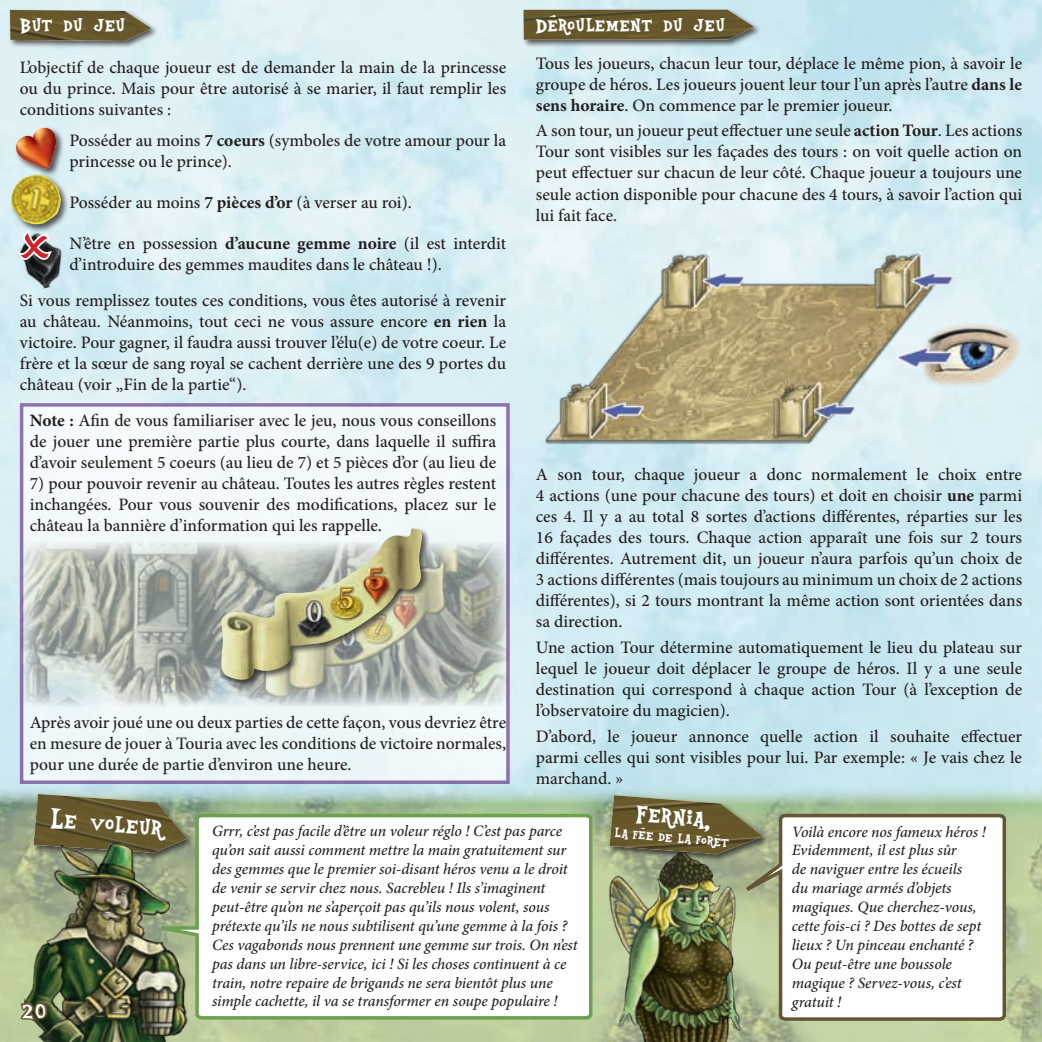
<style>
.page{position:relative;width:1042px;height:1042px;background:#fff}
.page>*{position:absolute;margin:0;border:0;box-sizing:border-box;transform-origin:0 0}
.t1{font:29.75px "Equestria";color:#fff}
.t2{font:24.5px "Equestria";color:#fff}
.t3{font:500 17.5px/21px "Minion Pro";color:#231f20;text-align:justify}
.t4{font:17.5px "Equestria";color:#fff}
.t5{font:italic 500 15.75px/18.9px "Minion Pro";letter-spacing:-.01em;color:#231f20}
.s1{font-weight:700}
</style>
<div class="page">
<div style="left:20px;top:403px;width:490px;height:381px;background:#f2f9fb"></div>
<div style="left:8px;top:8px;width:152px;height:42px;background:#231f20;opacity:.75"></div>
<img style="left:10px;top:10px;width:141px;height:31px">
<div style="left:522px;top:7px;width:240px;height:41px;background:#231f20;opacity:.75"></div>
<img style="left:523px;top:10px;width:231px;height:30px">
<svg style="left:187px;top:812px;width:407px;height:209px"></svg>
<div style="left:32px;top:792px;width:163px;height:69px;background:#231f20;opacity:.75"></div>
<img style="left:34px;top:794px;width:153px;height:49px">
<img style="left:24px;top:843px;width:163px;height:199px">
<svg style="left:771px;top:812px;width:237px;height:210px"></svg>
<img style="left:561px;top:822px;width:258px;height:220px">
<div style="left:608px;top:793px;width:163px;height:70px;background:#231f20;opacity:.75"></div>
<img style="left:609px;top:795px;width:154px;height:59px">
<div style="left:14px;top:126px;width:51px;height:51px;background:#231f20;opacity:.75"></div>
<img style="left:14px;top:128px;width:46px;height:42px">
<img style="left:20px;top:542px;width:488px;height:164px">
<div style="left:10px;top:173px;width:60px;height:60px;background:#231f20;opacity:.75"></div>
<img style="left:11px;top:175px;width:50px;height:49px">
<div style="left:219px;top:526px;width:211px;height:162px;background:#231f20;opacity:.75"></div>
<img style="left:217px;top:528px;width:209px;height:156px">
<img style="left:1015px;top:850px;width:27px;height:192px">
<img style="left:14px;top:229px;width:55px;height:63px">
<img style="left:537px;top:228px;width:490px;height:223px">
<svg style="left:16px;top:979px;width:34px;height:63px"></svg>
<svg style="left:13px;top:226px;width:42px;height:36px"></svg>
<h2 class="t2" style="left:536px;top:11px;width:191px">Déroulement du jeu</h2>
<p class="t3" style="left:536px;top:52px;width:488px">Tous les joueurs, chacun leur tour, déplace le même pion, à savoir le groupe de héros. Les joueurs jouent leur tour l’un après l’autre <span class="s1">dans le sens horaire</span>. On commence par le premier joueur.</p>
<p class="t3" style="left:536px;top:120px;width:488px">A son tour, un joueur peut effectuer une seule <span class="s1">action Tour</span>. Les actions Tour sont visibles sur les façades des tours : on voit quelle action on peut effectuer sur chacun de leur côté. Chaque joueur a toujours une seule action disponible pour chacune des 4 tours, à savoir l’action qui lui fait face.</p>
<h2 class="t2" style="left:20px;top:11px;width:107px">But du jeu</h2>
<p class="t3" style="left:20px;top:57px;width:488px">L’objectif de chaque joueur est de demander la main de la princesse ou du prince. Mais pour être autorisé à se marier, il faut remplir les conditions suivantes :</p>
<p class="t3" style="left:69px;top:130px;width:438px">Posséder au moins <span class="s1">7 coeurs</span> (symboles de votre amour pour la princesse ou le prince).</p>
<p class="t3" style="left:69px;top:192px;width:344px">Posséder au moins <span class="s1">7 pièces d’or</span> (à verser au roi).</p>
<p class="t3" style="left:69px;top:233px;width:438px">N’être en possession <span class="s1">d’aucune gemme noire</span> (il est interdit d’introduire des gemmes maudites dans le château !).</p>
<p class="t3" style="left:20px;top:290px;width:488px">Si vous remplissez toutes ces conditions, vous êtes autorisé à revenir au château. Néanmoins, tout ceci ne vous assure encore <span class="s1">en rien</span> la victoire. Pour gagner, il faudra aussi trouver l’élu(e) de votre coeur. Le frère et la sœur de sang royal se cachent derrière une des 9 portes du château (voir „Fin de la partie“).</p>
<p class="t3" style="left:30px;top:410px;width:468px"><span class="s1">Note :</span> Afin de vous familiariser avec le jeu, nous vous conseillons de jouer une première partie plus courte, dans laquelle il suffira d’avoir seulement 5 coeurs (au lieu de 7) et 5 pièces d’or (au lieu de</p>
<p class="t3" style="left:30px;top:473px;width:468px">7) pour pouvoir revenir au château. Toutes les autres règles restent inchangées. Pour vous souvenir des modifications, placez sur le château la bannière d’information qui les rappelle.</p>
<p class="t3" style="left:536px;top:464px;width:488px">A son tour, chaque joueur a donc normalement le choix entre 4 actions (une pour chacune des tours) et doit en choisir <span class="s1">une</span> parmi ces 4. Il y a au total 8 sortes d’actions différentes, réparties sur les 16 façades des tours. Chaque action apparaît une fois sur 2 tours différentes. Autrement dit, un joueur n’aura parfois qu’un choix de 3 actions différentes (mais toujours au minimum un choix de 2 actions différentes), si 2 tours montrant la même action sont orientées dans sa direction.</p>
<p class="t3" style="left:536px;top:637px;width:488px">Une action Tour détermine automatiquement le lieu du plateau sur lequel le joueur doit déplacer le groupe de héros. Il y a une seule destination qui correspond à chaque action Tour (à l’exception de l’observatoire du magicien).</p>
<p class="t3" style="left:536px;top:726px;width:488px">D’abord, le joueur annonce quelle action il souhaite effectuer parmi celles qui sont visibles pour lui. Par exemple: « Je vais chez le marchand. »</p>
<p class="t3" style="left:30px;top:711px;width:478px">Après avoir joué une ou deux parties de cette façon, vous devriez être en mesure de jouer à Touria avec les conditions de victoire normales, pour une durée de partie d’environ une heure.</p>
<h1 class="t1" style="left:52px;top:801px;width:115px;rotate:5deg">Le voleur</h1>
<h1 class="t1" style="left:638px;top:796px;width:77px;rotate:5deg">Fernia,</h1>
<p class="t4" style="left:616px;top:822px;width:116px;rotate:5deg">la fée de la forêt</p>
<p class="t5" style="left:212px;top:822px;width:367px">Grrr, c’est pas facile d’être un voleur réglo ! C’est pas parce qu’on sait aussi comment mettre la main gratuitement sur des gemmes que le premier soi-disant héros venu a le droit de venir se servir chez nous. Sacrebleu ! Ils s’imaginent peut-être qu’on ne s’aperçoit pas qu’ils nous volent, sous prétexte qu’ils ne nous subtilisent qu’une gemme à la fois ?<br>Ces vagabonds nous prennent une gemme sur trois. On n’est pas dans un libre-service, ici ! Si les choses continuent à ce train, notre repaire de brigands ne sera bientôt plus une simple cachette, il va se transformer en soupe populaire !</p>
<p class="t5" style="left:792px;top:822px;width:195px">Voilà encore nos fameux héros !<br>Evidemment, il est plus sûr<br>de naviguer entre les écueils<br>du mariage armés d’objets magiques. Que cherchez-vous, cette fois-ci ? Des bottes de sept lieux ? Un pinceau enchanté ?<br>Ou peut-être une boussole magique ? Servez-vous, c’est gratuit !</p>
<h2 class="t2" style="left:23px;top:995px;width:26px">20</h2>
</div>
